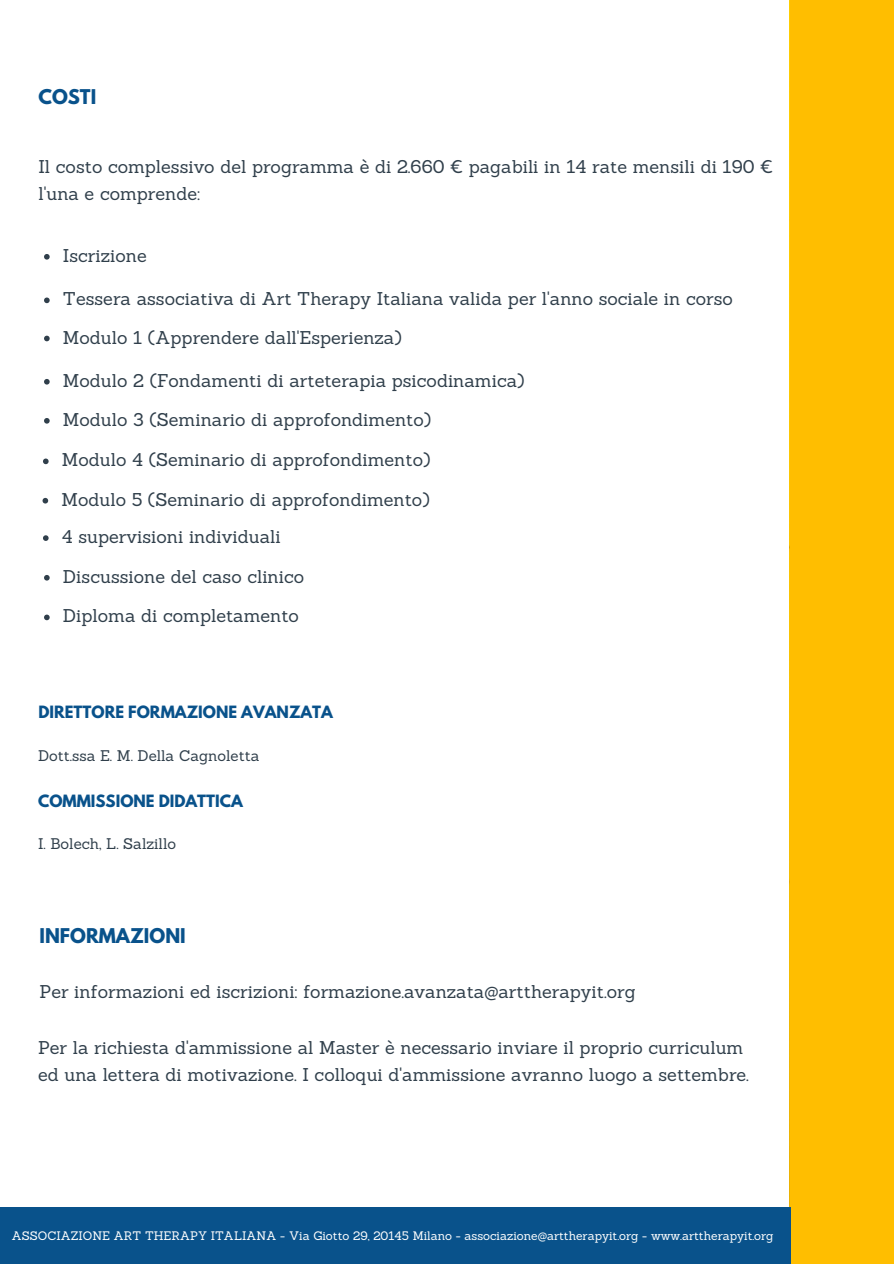
<style>
.page{position:relative;width:894px;height:1264px;background:#fff}
.page>*{position:absolute;margin:0;border:0;box-sizing:border-box;transform-origin:0 0}
.t1{font:18px/27px "Sanchez";color:#303f4b}
.t2{font:700 18px "League Spartan";color:#09528b}
.t3{font:700 15px "League Spartan";color:#09528b}
.t4{font:15px "Sanchez";color:#303f4b}
.t5{font:700 14.85px "League Spartan";letter-spacing:.15em;color:#fff}
.t6{font:12px "Sanchez";color:#fff}
</style>
<div class="page">
<div style="left:789px;top:0;width:104px;height:1263px;background:#ffbe00"></div>
<svg style="left:44px;top:254px;width:6px;height:5px"></svg>
<svg style="left:44px;top:297px;width:6px;height:6px"></svg>
<svg style="left:44px;top:336px;width:6px;height:5px"></svg>
<svg style="left:44px;top:379px;width:6px;height:5px"></svg>
<svg style="left:44px;top:418px;width:6px;height:5px"></svg>
<svg style="left:43px;top:458px;width:6px;height:6px"></svg>
<svg style="left:43px;top:498px;width:5px;height:5px"></svg>
<svg style="left:43px;top:535px;width:6px;height:6px"></svg>
<svg style="left:44px;top:575px;width:6px;height:5px"></svg>
<svg style="left:44px;top:614px;width:6px;height:6px"></svg>
<div style="left:0;top:1207px;width:790px;height:56px;background:#09528b"></div>
<p class="t2" style="left:38px;top:88px;width:59px">COSTI</p>
<p class="t1" style="left:38px;top:152px;width:736px">Il costo complessivo del programma è di 2.660 € pagabili in 14 rate mensili di 190 € l'una e comprende:</p>
<p class="t1" style="left:63px;top:242px;width:85px">Iscrizione</p>
<p class="t1" style="left:63px;top:280px;width:671px;line-height:38.1px">Tessera associativa di Art Therapy Italiana valida per l'anno sociale in corso<br>Modulo 1 (Apprendere dall'Esperienza)</p>
<p class="t1" style="left:63px;top:361px;width:463px;line-height:39px">Modulo 2 (Fondamenti di arteterapia psicodinamica)<br>Modulo 3 (Seminario di approfondimento)</p>
<p class="t1" style="left:61px;top:440px;width:370px;line-height:39.3px">Modulo 4 (Seminario di approfondimento)<br>Modulo 5 (Seminario di approfondimento)</p>
<p class="t1" style="left:62px;top:523px;width:220px">4 supervisioni individuali</p>
<p class="t1" style="left:63px;top:562px;width:243px">Discussione del caso clinico</p>
<p class="t1" style="left:63px;top:602px;width:237px">Diploma di completamento</p>
<p class="t3" style="left:38px;top:704px;width:296px">DIRETTORE FORMAZIONE AVANZATA</p>
<p class="t4" style="left:38px;top:746px;width:223px">Dott.ssa E. M. Della Cagnoletta</p>
<p class="t3" style="left:38px;top:793px;width:206px">COMMISSIONE DIDATTICA</p>
<p class="t4" style="left:38px;top:834px;width:139px">I. Bolech, L. Salzillo</p>
<p class="t2" style="left:39px;top:926px;width:148px">INFORMAZIONI</p>
<p class="t1" style="left:39px;top:978px;width:597px">Per informazioni ed iscrizioni: formazione.avanzata@arttherapyit.org</p>
<p class="t1" style="left:38px;top:1033px;width:712px">Per la richiesta d'ammissione al Master è necessario inviare il proprio curriculum ed una lettera di motivazione. I colloqui d'ammissione avranno luogo a settembre.</p>
<p class="t5" style="left:39px;top:1220px;width:188px">JAN - MARCH 2020</p>
<p class="t6" style="left:12px;top:1227px;width:763px">ASSOCIAZIONE ART THERAPY ITALIANA - Via Giotto 29, 20145 Milano - associazione@arttherapyit.org - www.arttherapyit.org</p>
</div>
